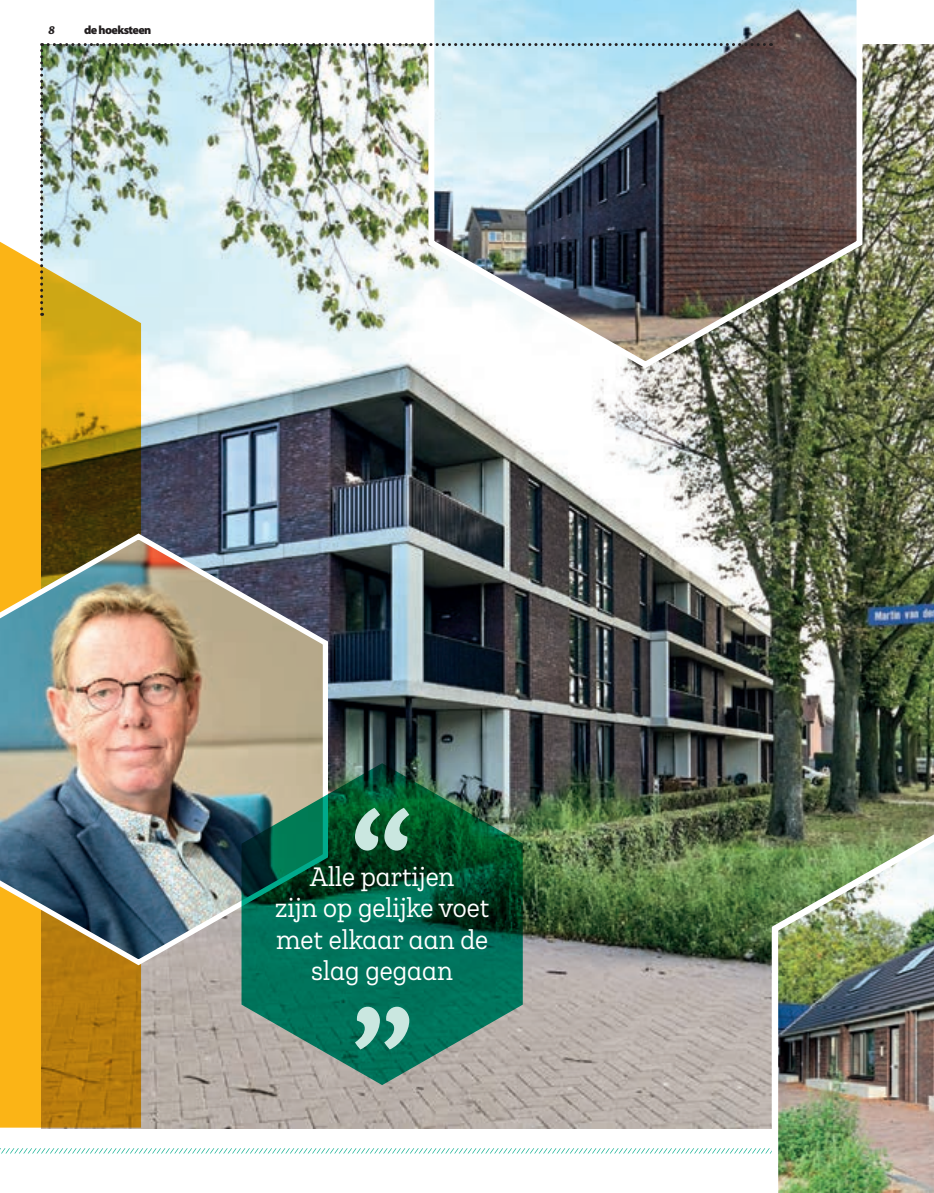
<style>
.page{position:relative;width:934px;height:1193px;background:#fff}
.page>*{position:absolute;margin:0;border:0;box-sizing:border-box;transform-origin:0 0}
.t1{font:25.5px/31.5px "Queulat Cnd";color:#fff;text-align:center}
.t2{font:900 12px "Myriad Pro";letter-spacing:-.05em;color:#231f20}
.t3{font:italic 700 12px "Chaparral Pro";color:#231f20}
</style>
<div class="page">
<img style="left:141px;top:45px;width:793px;height:1083px">
<svg style="left:0;top:1148px;width:768px;height:5px"></svg>
<img style="left:768px;top:789px;width:166px;height:404px">
<svg style="left:0;top:241px;width:141px;height:887px;background:#c48e13"></svg>
<img style="left:0;top:531px;width:331px;height:438px">
<svg style="left:241px;top:763px;width:282px;height:322px;background:#29715b"></svg>
<svg style="left:355px;top:808px;width:54px;height:43px;background:#6ea389"></svg>
<svg style="left:355px;top:1007px;width:54px;height:42px;background:#71b2a4"></svg>
<img style="left:425px;top:0;width:440px;height:373px">
<img style="left:40px;top:43px;width:724px;height:273px">
<p class="t3" style="left:49px;top:23px;width:8px">8</p>
<p class="t2" style="left:84px;top:23px;width:69px">de hoeksteen</p>
<p class="t1" style="left:275px;top:860px;width:215px">Alle partijen<br>zijn op gelijke voet met elkaar aan de slag gegaan</p>
</div>
